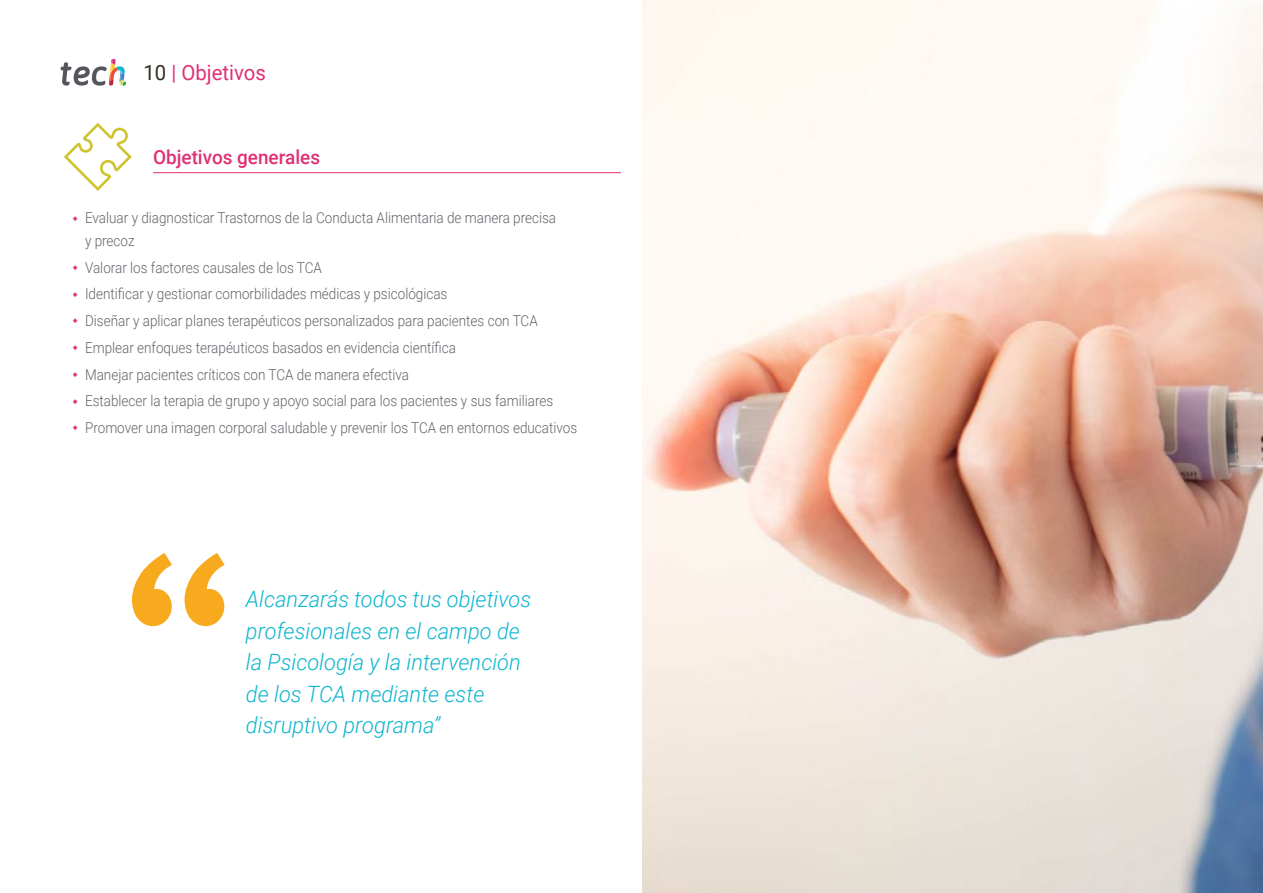
<style>
.page{position:relative;width:1263px;height:893px;background:#fff}
.page>*{position:absolute;margin:0;border:0;box-sizing:border-box;transform-origin:0 0}
.t1{font:italic 300 22.5px/31.5px "Roboto";color:#0fb6cf}
.t2{font:21px "Roboto";color:#df3174}
.t3{font:500 19.5px "Roboto";color:#df3174}
.t4{font:300 15px/26.7px "Roboto";color:#61646a;scale:.9 1}
.s1{color:#312e20}
</style>
<div class="page">
<hr style="left:153px;top:172px;width:468px;height:1px;background:#df3174">
<svg style="left:64px;top:123px;width:68px;height:68px"></svg>
<img style="left:642px;top:0;width:621px;height:893px">
<svg style="left:132px;top:553px;width:93px;height:73px"></svg>
<svg style="left:61px;top:59px;width:65px;height:27px"></svg>
<h2 class="t2" style="left:144px;top:57px;width:124px"><span class="s1">10</span> | Objetivos</h2>
<h3 class="t3" style="left:153px;top:144px;width:169px">Objetivos generales</h3>
<p class="t4" style="left:85px;top:206px;width:525px;line-height:22.5px">Evaluar y diagnosticar Trastornos de la Conducta Alimentaria de manera precisa y precoz</p>
<p class="t4" style="left:85px;top:253px;width:548px">Valorar los factores causales de los TCA<br>Identificar y gestionar comorbilidades médicas y psicológicas<br>Diseñar y aplicar planes terapéuticos personalizados para pacientes con TCA Emplear enfoques terapéuticos basados en evidencia científica<br>Manejar pacientes críticos con TCA de manera efectiva<br>Establecer la terapia de grupo y apoyo social para los pacientes y sus familiares Promover una imagen corporal saludable y prevenir los TCA en entornos educativos</p>
<h1 class="t1" style="left:246px;top:583px;width:287px">Alcanzarás todos tus objetivos profesionales en el campo de la Psicología y la intervención de los TCA mediante este disruptivo programa”</h1>
</div>
